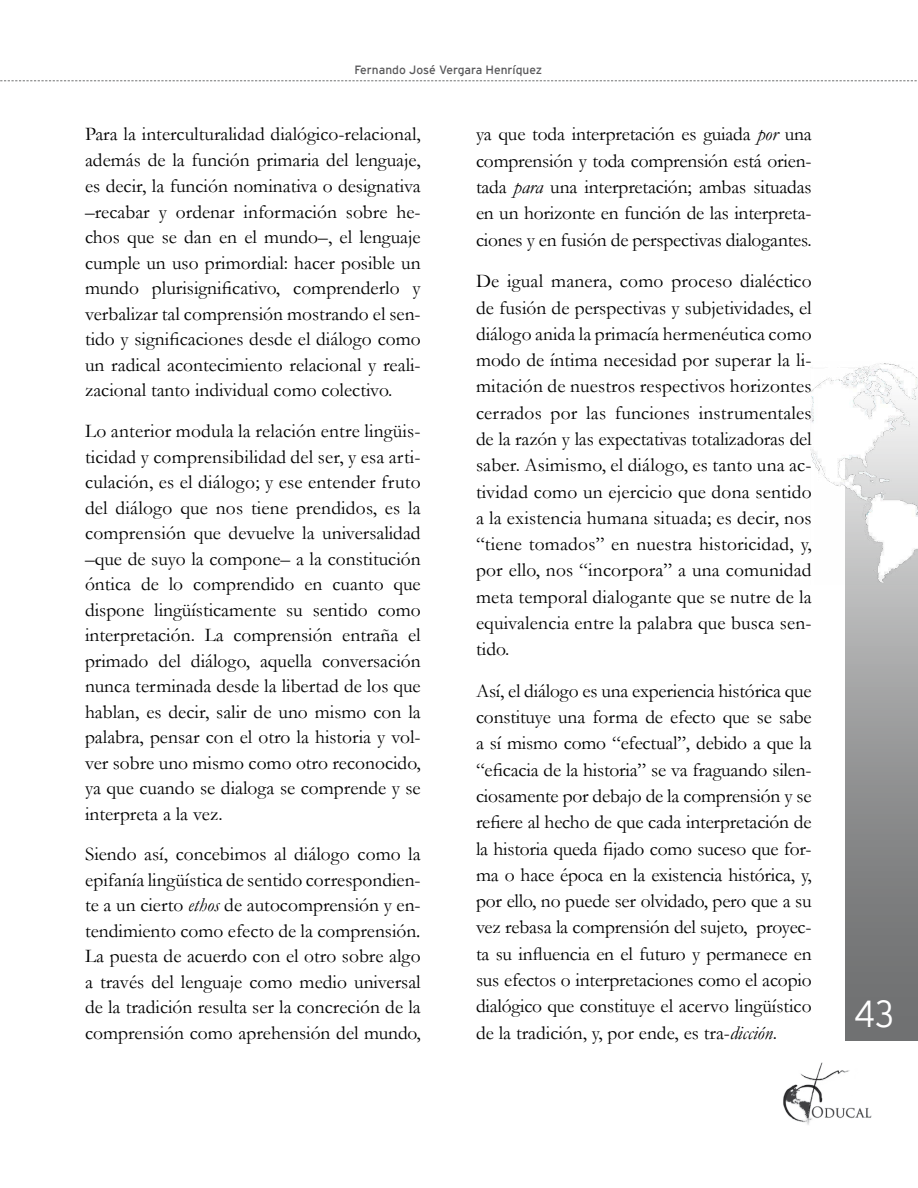
<style>
.page{position:relative;width:918px;height:1188px;background:#fff}
.page>*{position:absolute;margin:0;border:0;box-sizing:border-box;transform-origin:0 0}
.t1{font:300 37.5px "Interstate";color:#fff;scale:.9 1}
.t2{font:19.5px/26.2px "Garamond";color:#000;text-align:justify}
.t3{font:12px "Interstate";color:#58585a}
.s1{font-style:italic}
</style>
<div class="page">
<svg style="left:846px;top:584px;width:72px;height:457px;background:#8e8f90"></svg>
<img style="left:783px;top:1063px;width:89px;height:62px">
<img style="left:811px;top:363px;width:107px;height:221px">
<svg style="left:0;top:80px;width:917px;height:1px"></svg>
<p class="t3" style="left:354px;top:63px;width:189px">Fernando José Vergara Henríquez</p>
<p class="t2" style="left:85px;top:121px;width:337px;line-height:25.7px">Para la interculturalidad dialógico-relacional, además de la función primaria del lenguaje, es decir, la función nominativa o designativa –recabar y ordenar información sobre he&shy;chos que se dan en el mundo–, el lenguaje cumple un uso primordial: hacer posible un mundo plurisignificativo, comprenderlo y verbalizar tal comprensión mostrando el sen&shy;tido y significaciones desde el diálogo como un radical acontecimiento relacional y reali&shy;zacional tanto individual como colectivo.</p>
<p class="t2" style="left:85px;top:418px;width:337px;line-height:25.5px">Lo anterior modula la relación entre lingüis&shy;ticidad y comprensibilidad del ser, y esa arti&shy;culación, es el diálogo; y ese entender fruto del diálogo que nos tiene prendidos, es la comprensión que devuelve la universalidad –que de suyo la compone– a la constitución óntica de lo comprendido en cuanto que dispone lingüísticamente su sentido como interpretación. La comprensión entraña el primado del diálogo, aquella conversación nunca terminada desde la libertad de los que hablan, es decir, salir de uno mismo con la palabra, pensar con el otro la historia y vol&shy;ver sobre uno mismo como otro reconocido, ya que cuando se dialoga se comprende y se interpreta a la vez.</p>
<p class="t2" style="left:85px;top:841px;width:337px;line-height:25.5px">Siendo así, concebimos al diálogo como la epifanía lingüística de sentido correspondien&shy;te a un cierto <span class="s1">ethos</span> de autocomprensión y en&shy;tendimiento como efecto de la comprensión<span class="s1">.<br></span>La puesta de acuerdo con el otro sobre algo a través del lenguaje como medio universal de la tradición resulta ser la concreción de la comprensión como aprehensión del mundo,</p>
<p class="t2" style="left:476px;top:121px;width:337px">ya que toda interpretación es guiada <span class="s1">por</span> una comprensión y toda comprensión está orien&shy;tada <span class="s1">para</span> una interpretación; ambas situadas en un horizonte en función de las interpreta&shy;ciones y en fusión de perspectivas dialogantes.</p>
<p class="t2" style="left:476px;top:267px;width:337px">De igual manera, como proceso dialéctico de fusión de perspectivas y subjetividades, el diálogo anida la primacía hermenéutica como modo de íntima necesidad por superar la li&shy;mitación de nuestros respectivos horizontes cerrados por las funciones instrumentales de la razón y las expectativas totalizadoras del saber. Asimismo, el diálogo, es tanto una ac&shy;tividad como un ejercicio que dona sentido a la existencia humana situada; es decir, nos “tiene tomados” en nuestra historicidad, y, por ello, nos “incorpora” a una comunidad meta temporal dialogante que se nutre de la equivalencia entre la palabra que busca sen&shy;tido.</p>
<p class="t2" style="left:476px;top:677px;width:337px">Así, el diálogo es una experiencia histórica que constituye una forma de efecto que se sabe a sí mismo como “efectual”, debido a que la “eficacia de la historia” se va fraguando silen&shy;ciosamente por debajo de la comprensión y se refiere al hecho de que cada interpretación de la historia queda fijado como suceso que for&shy;ma o hace época en la existencia histórica, y, por ello, no puede ser olvidado, pero que a su vez rebasa la comprensión del sujeto, proyec&shy;ta su influencia en el futuro y permanece en sus efectos o interpretaciones como el acopio dialógico que constituye el acervo lingüístico de la tradición, y, por ende, es tra-<span class="s1">dicción</span>.</p>
<h1 class="t1" style="left:854px;top:992px;width:46px">43</h1>
</div>
